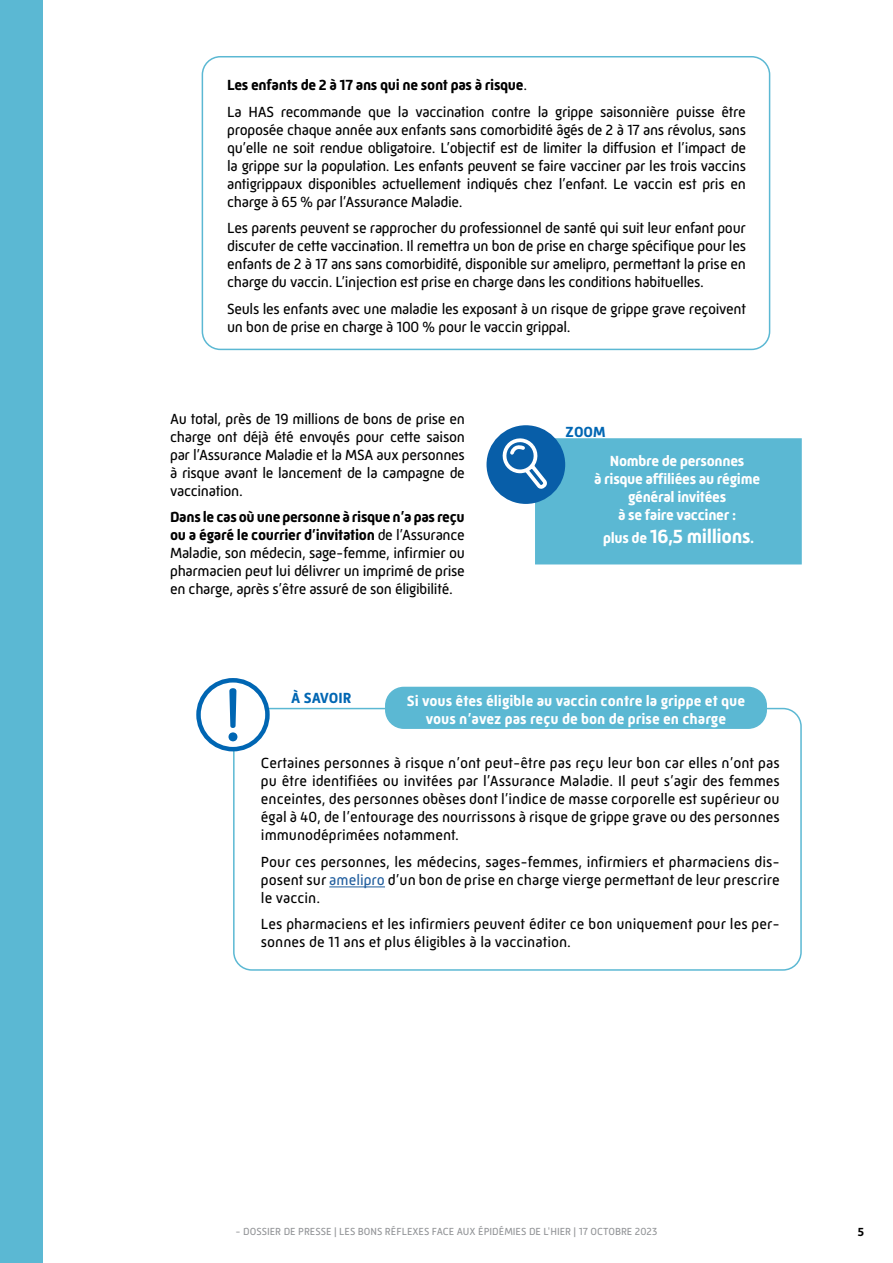
<style>
.page{position:relative;width:893px;height:1263px;background:#fff}
.page>*{position:absolute;margin:0;border:0;box-sizing:border-box;transform-origin:0 0}
.t1{font:700 19.5px "Mic 32 New";letter-spacing:-.02em;color:#fff}
.t2{font:15px/18px "Mic 32 New";letter-spacing:-.02em;color:#000;text-align:justify}
.t3{font:700 15px/18px "Mic 32 New";letter-spacing:-.01em;color:#fff;text-align:center}
.t4{font:15px/18px "Mic 32 New";color:#000}
.t5{font:700 15px "Mic 32 New";color:#0066b3}
.t6{font:700 12px "Mic 32 New";color:#000}
.t7{font:10.5px "Mic 32 New";color:#939598}
.s1{font-weight:700}
.s2{font-size:15px}
.s3{color:#215e9e}
</style>
<div class="page">
<div style="left:202px;top:56px;width:568px;height:294px;border:2px solid #5bb8d3;border-radius:18px"></div>
<div style="left:0;top:0;width:43px;height:1263px;background:#5bb8d3"></div>
<div style="left:535px;top:438px;width:267px;height:126px;background:#5bb8d3;border:2px solid #5bb8d3"></div>
<div style="left:486px;top:425px;width:79px;height:79px;background:#085ea8;border-radius:50%"></div>
<svg style="left:498px;top:436px;width:49px;height:53px"></svg>
<div style="left:233px;top:708px;width:569px;height:263px;border:2px solid #5bb8d3;border-radius:18px"></div>
<div style="left:386px;top:687px;width:380px;height:41px;background:#5bb8d3;border-radius:18px"></div>
<div style="left:385px;top:687px;width:382px;height:42px;border:2px solid #5bb8d3;border-radius:18px"></div>
<div style="left:199px;top:680px;width:68px;height:69px;background:#fff;border-radius:50%"></div>
<div style="left:196px;top:678px;width:74px;height:73px;border:4px solid #0066b3;border-radius:50%"></div>
<div style="left:228px;top:732px;width:9px;height:9px;background:#0066b3;border-radius:50%"></div>
<svg style="left:229px;top:688px;width:7px;height:40px"></svg>
<hr style="left:329px;top:887px;width:56px;height:1px;background:#215e9e">
<p class="t2" style="left:227px;top:72px;width:520px;line-height:26.5px"><span class="s1">Les enfants de 2 à 17 ans qui ne sont pas à risque</span>.<br>La HAS recommande que la vaccination contre la grippe saisonnière puisse être</p>
<p class="t2" style="left:227px;top:121px;width:520px">proposée chaque année aux enfants sans comorbidité âgés de 2 à 17 ans révolus, sans qu’elle ne soit rendue obligatoire. L’objectif est de limiter la diffusion et l’impact de la grippe sur la population. Les enfants peuvent se faire vacciner par les trois vaccins antigrippaux disponibles actuellement indiqués chez l’enfant. Le vaccin est pris en charge à 65 % par l’Assurance Maladie.</p>
<p class="t2" style="left:227px;top:219px;width:520px">Les parents peuvent se rapprocher du professionnel de santé qui suit leur enfant pour discuter de cette vaccination. Il remettra un bon de prise en charge spécifique pour les enfants de 2 à 17 ans sans comorbidité, disponible sur amelipro, permettant la prise en charge du vaccin. L’injection est prise en charge dans les conditions habituelles.</p>
<p class="t2" style="left:227px;top:300px;width:520px">Seuls les enfants avec une maladie les exposant à un risque de grippe grave reçoivent un bon de prise en charge à 100 % pour le vaccin grippal.</p>
<p class="t2" style="left:170px;top:409px;width:296px">Au total, près de 19 millions de bons de prise en charge ont déjà été envoyés pour cette saison par l’Assurance Maladie et la MSA aux personnes à risque avant le lancement de la campagne de vaccination.</p>
<p class="t2" style="left:170px;top:508px;width:296px"><span class="s1">Dans le cas où une personne à risque n’a pas reçu ou a égaré le courrier d’invitation</span> de l’Assurance Maladie, son médecin, sage-femme, infirmier ou pharmacien peut lui délivrer un imprimé de prise en charge, après s’être assuré de son éligibilité.</p>
<p class="t5" style="left:565px;top:423px;width:42px">ZOOM</p>
<p class="t3" style="left:594px;top:452px;width:168px">Nombre de personnes<br>à risque affiliées au régime général invitées<br>à se faire vacciner :</p>
<h1 class="t1" style="left:603px;top:525px;width:153px"><span class="s2">plus de</span> 16,5 millions<span class="s2">.</span></h1>
<p class="t5" style="left:291px;top:689px;width:62px">À SAVOIR</p>
<p class="t3" style="left:407px;top:692px;width:340px">Si vous êtes éligible au vaccin contre la grippe et que vous n’avez pas reçu de bon de prise en charge</p>
<p class="t2" style="left:261px;top:754px;width:520px">Certaines personnes à risque n’ont peut-être pas reçu leur bon car elles n’ont pas pu être identifiées ou invitées par l’Assurance Maladie. Il peut s’agir des femmes enceintes, des personnes obèses dont l’indice de masse corporelle est supérieur ou égal à 40, de l’entourage des nourrissons à risque de grippe grave ou des personnes immunodéprimées notamment.</p>
<p class="t2" style="left:261px;top:853px;width:520px">Pour ces personnes, les médecins, sages-femmes, infirmiers et pharmaciens dis&shy;posent sur <span class="s3">amelipro</span> d’un bon de prise en charge vierge permettant de leur prescrire le vaccin.</p>
<p class="t4" style="left:261px;top:915px;width:520px">Les pharmaciens et les infirmiers peuvent éditer ce bon uniquement pour les per&shy;sonnes de 11 ans et plus éligibles à la vaccination.</p>
<p class="t7" style="left:236px;top:1225px;width:423px">- DOSSIER DE PRESSE | LES BONS RÉFLEXES FACE AUX ÉPIDÉMIES DE L'HIER | 17 OCTOBRE 2023</p>
<p class="t6" style="left:858px;top:1225px;width:8px">5</p>
</div>
